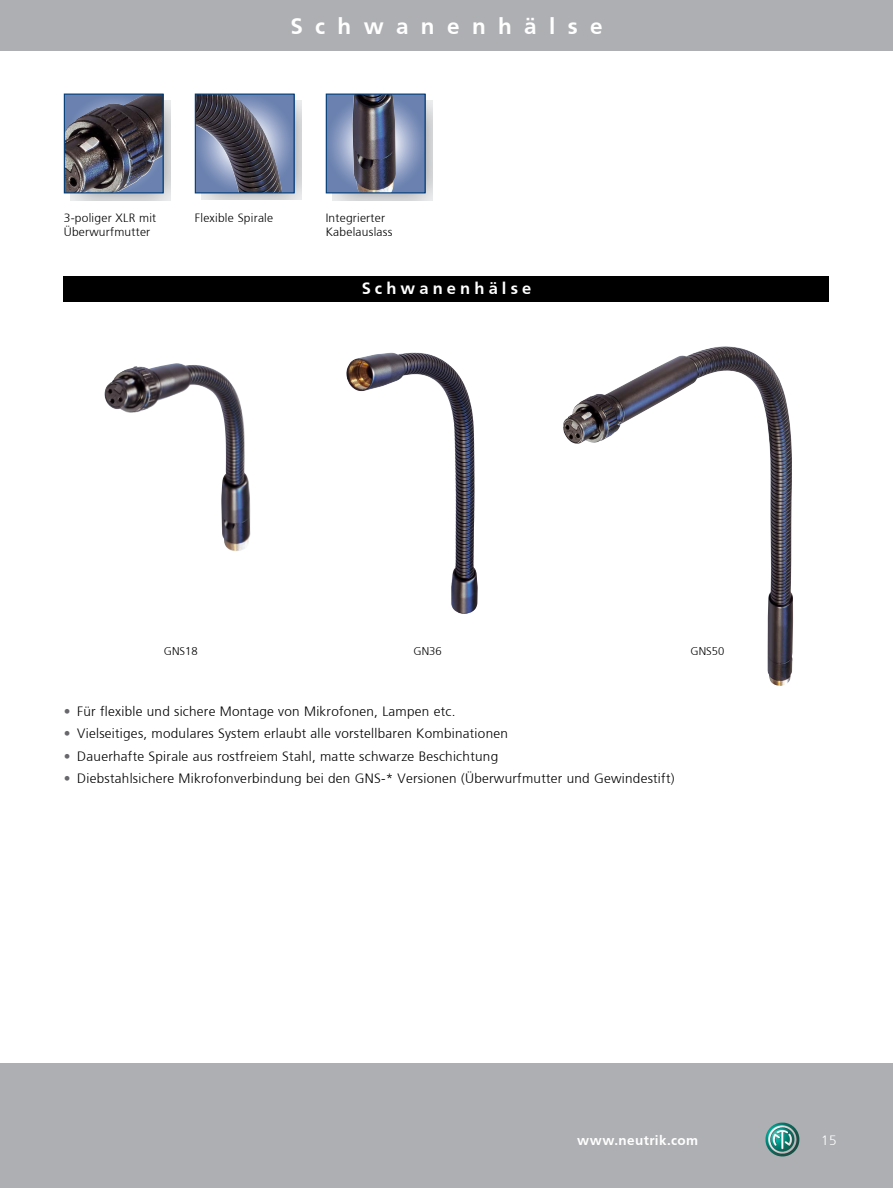
<style>
.page{position:relative;width:893px;height:1188px;background:#fff}
.page>*{position:absolute;margin:0;border:0;box-sizing:border-box;transform-origin:0 0}
.t1{font:700 22.5px "Frutiger";letter-spacing:.55em;color:#fff}
.t2{font:700 16.5px "Frutiger";letter-spacing:.25em;color:#fff}
.t3{font:300 13.5px "Frutiger";letter-spacing:.02em;color:#000}
.t4{font:700 13.5px "Frutiger";letter-spacing:.025em;color:#fff}
.t5{font:300 13.5px "Frutiger";color:#fff}
.t6{font:300 12px/14.4px "Frutiger";letter-spacing:.02em;color:#000}
.t7{font:300 11.25px "Frutiger";color:#000}
.s1{color:#68676c}
</style>
<div class="page">
<div style="left:0;top:0;width:893px;height:51px;background:#aeafb2"></div>
<div style="left:13px;top:1063px;width:880px;height:125px;background:#aeafb2"></div>
<img style="left:765px;top:1123px;width:34px;height:33px">
<div style="left:0;top:1063px;width:13px;height:125px;background:#aeafb2"></div>
<div style="left:64px;top:276px;width:765px;height:26px;background:#000"></div>
<img style="left:70px;top:100px;width:100px;height:100px">
<img style="left:66px;top:96px;width:96px;height:95px">
<div style="left:64px;top:94px;width:100px;height:99px;border:1px solid #003c78"></div>
<img style="left:104px;top:363px;width:147px;height:188px">
<img style="left:563px;top:346px;width:230px;height:340px">
<img style="left:332px;top:100px;width:100px;height:100px">
<svg style="left:328px;top:96px;width:96px;height:95px;background:#8295bc"></svg>
<img style="left:352px;top:96px;width:44px;height:95px">
<div style="left:326px;top:94px;width:100px;height:99px;border:1px solid #003c78"></div>
<img style="left:201px;top:100px;width:100px;height:100px">
<svg style="left:282px;top:96px;width:11px;height:95px"></svg>
<img style="left:197px;top:96px;width:85px;height:95px">
<div style="left:195px;top:94px;width:100px;height:99px;border:1px solid #003c78"></div>
<img style="left:346px;top:353px;width:120px;height:261px">
<h1 class="t1" style="left:290px;top:13px;width:314px">Schwanenhälse</h1>
<p class="t6" style="left:64px;top:210px;width:94px">3-poliger XLR mit<br>Überwurfmutter</p>
<p class="t6" style="left:195px;top:210px;width:80px">Flexible Spirale</p>
<p class="t6" style="left:326px;top:210px;width:68px">Integrierter<br>Kabelauslass</p>
<p class="t2" style="left:362px;top:278px;width:171px">Schwanenhälse</p>
<p class="t7" style="left:164px;top:644px;width:35px">GNS18</p>
<p class="t7" style="left:414px;top:644px;width:30px">GN36</p>
<p class="t7" style="left:691px;top:644px;width:35px">GNS50</p>
<p class="t3" style="left:64px;top:704px;width:393px"><span class="s1">•</span> Für flexible und sichere Montage von Mikrofonen, Lampen etc.</p>
<p class="t3" style="left:64px;top:726px;width:446px"><span class="s1">•</span> Vielseitiges, modulares System erlaubt alle vorstellbaren Kombinationen</p>
<p class="t3" style="left:64px;top:749px;width:436px"><span class="s1">•</span> Dauerhafte Spirale aus rostfreiem Stahl, matte schwarze Beschichtung</p>
<p class="t3" style="left:64px;top:771px;width:612px"><span class="s1">•</span> Diebstahlsichere Mikrofonverbindung bei den GNS-* Versionen (Überwurfmutter und Gewindestift)</p>
<p class="t4" style="left:577px;top:1132px;width:123px">www.neutrik.com</p>
<p class="t5" style="left:821px;top:1132px;width:17px">15</p>
</div>
